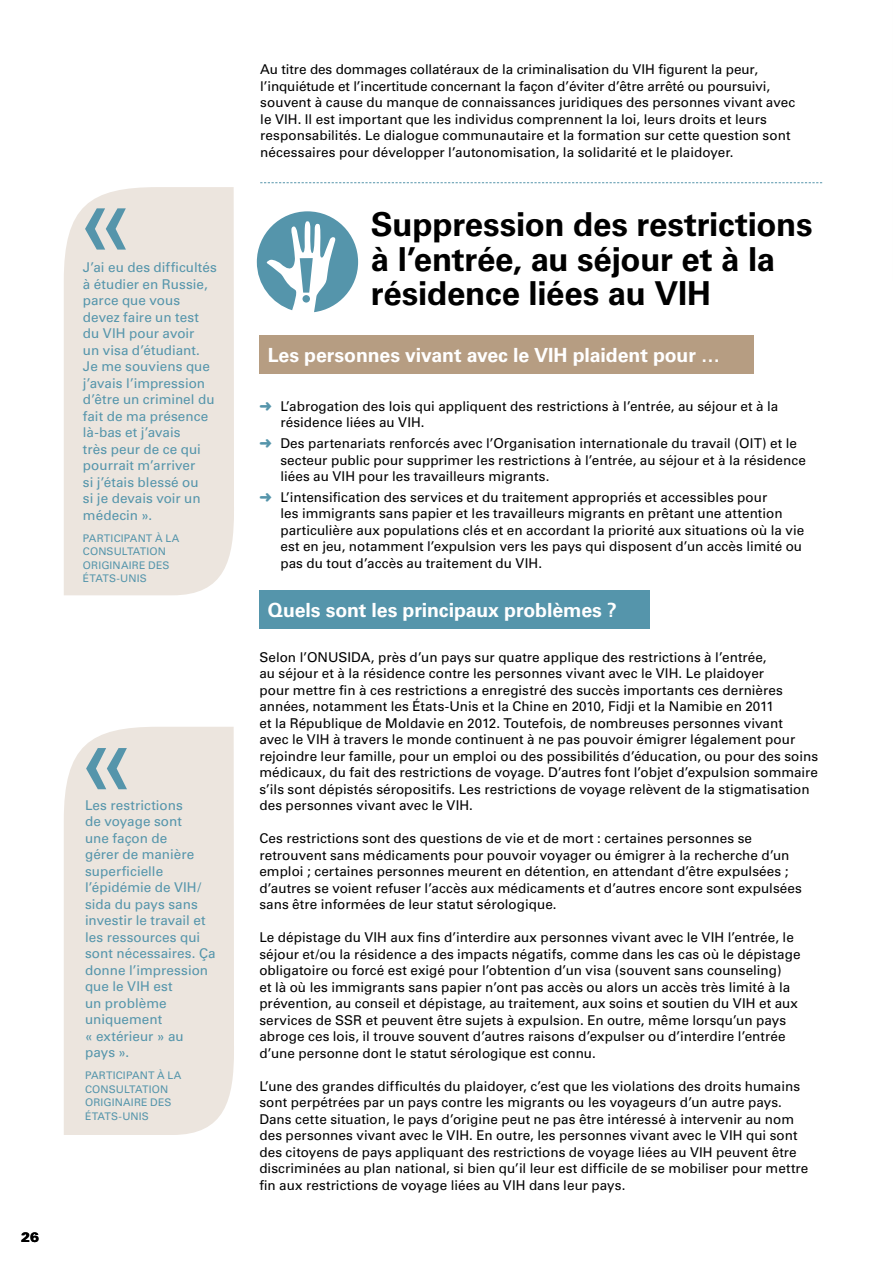
<style>
.page{position:relative;width:893px;height:1263px;background:#fff}
.page>*{position:absolute;margin:0;border:0;box-sizing:border-box;transform-origin:0 0}
.t1{font:700 33px/34.5px "Univers";letter-spacing:-.01em;color:#000}
.t2{font:700 19.5px "Univers";letter-spacing:-.005em;color:#fff}
.t3{font:13.5px/16.5px "Univers";color:#000}
.t4{font:13.5px/16.5px "Univers";color:#5595ab}
.t5{font:900 13.5px "Univers";color:#000}
.t6{font:10.5px/13.5px "Univers";letter-spacing:.005em;color:#5595ab}
.s1{color:#5595ab}
</style>
<div class="page">
<hr style="left:892px;top:34px;width:1px;height:1229px;background:#ebb46f">
<svg style="left:257px;top:211px;width:101px;height:101px"></svg>
<div style="left:302px;top:295px;width:8px;height:8px;background:#5595ab;border-radius:50%"></div>
<div style="left:259px;top:335px;width:495px;height:39px;background:#b69d82"></div>
<div style="left:259px;top:591px;width:391px;height:38px;background:#5595ab"></div>
<svg style="left:892px;top:34px;width:1px;height:331px"></svg>
<div style="left:64px;top:187px;width:170px;height:408px;background:#ece5de"></div>
<div style="left:64px;top:727px;width:170px;height:408px;background:#ece5de"></div>
<svg style="left:260px;top:182px;width:562px;height:1px"></svg>
<svg style="left:85px;top:208px;width:41px;height:42px;background:#aac2c7"></svg>
<svg style="left:86px;top:748px;width:41px;height:41px;background:#a8c1c7"></svg>
<p class="t5" style="left:21px;top:1228px;width:20px">26</p>
<p class="t4" style="left:83px;top:259px;width:135px">J’ai eu des difficultés à étudier en Russie, parce que vous devez faire un test du VIH pour avoir<br>un visa d’étudiant.<br>Je me souviens que j’avais l’impression d’être un criminel du fait de ma présence là-bas et j’avais<br>très peur de ce qui pourrait m’arriver<br>si j’étais blessé ou<br>si je devais voir un médecin ».</p>
<p class="t6" style="left:83px;top:531px;width:14px">Participant</p>
<p class="t6" style="left:155px;top:531px;width:18px">à la</p>
<p class="t6" style="left:83px;top:545px;width:8px">consultation originaire</p>
<p class="t6" style="left:148px;top:558px;width:8px">des</p>
<p class="t6" style="left:83px;top:572px;width:15px">États</p>
<p class="t6" style="left:116px;top:572px;width:19px">-Unis</p>
<p class="t4" style="left:85px;top:797px;width:132px">Les restrictions<br>de voyage sont<br>une façon de<br>gérer de manière superficielle l’épidémie de VIH/ sida du pays sans investir le travail et les ressources qui sont nécessaires. Ça donne l’impression que le VIH est<br>un problème uniquement<br>« extérieur » au pays ».</p>
<p class="t6" style="left:85px;top:1069px;width:14px">Participant</p>
<p class="t6" style="left:157px;top:1069px;width:18px">à la</p>
<p class="t6" style="left:85px;top:1082px;width:8px">consultation originaire</p>
<p class="t6" style="left:150px;top:1096px;width:8px">des</p>
<p class="t6" style="left:85px;top:1109px;width:15px">États</p>
<p class="t6" style="left:119px;top:1109px;width:19px">-Unis</p>
<p class="t3" style="left:260px;top:61px;width:536px">Au titre des dommages collatéraux de la criminalisation du VIH figurent la peur, l’inquiétude et l’incertitude concernant la façon d’éviter d’être arrêté ou poursuivi, souvent à cause du manque de connaissances juridiques des personnes vivant avec le VIH. Il est important que les individus comprennent la loi, leurs droits et leurs responsabilités. Le dialogue communautaire et la formation sur cette question sont nécessaires pour développer l’autonomisation, la solidarité et le plaidoyer.</p>
<h1 class="t1" style="left:371px;top:207px;width:443px">Suppression des restrictions à l’entrée, au séjour et à la résidence liées au VIH</h1>
<h2 class="t2" style="left:268px;top:343px;width:454px">Les personnes vivant avec le VIH plaident pour …</h2>
<p class="t3" style="left:280px;top:398px;width:499px;text-indent:-21px"><span class="s1">➜</span> L’abrogation des lois qui appliquent des restrictions à l’entrée, au séjour et à la résidence liées au VIH.</p>
<p class="t3" style="left:280px;top:435px;width:527px;text-indent:-21px"><span class="s1">➜</span> Des partenariats renforcés avec l’Organisation internationale du travail (OIT) et le secteur public pour supprimer les restrictions à l’entrée, au séjour et à la résidence liées au VIH pour les travailleurs migrants.</p>
<p class="t3" style="left:280px;top:489px;width:525px;text-indent:-21px"><span class="s1">➜</span> L’intensification des services et du traitement appropriés et accessibles pour<br>les immigrants sans papier et les travailleurs migrants en prêtant une attention particulière aux populations clés et en accordant la priorité aux situations où la vie est en jeu, notamment l’expulsion vers les pays qui disposent d’un accès limité ou pas du tout d’accès au traitement du VIH.</p>
<h2 class="t2" style="left:268px;top:599px;width:350px">Quels sont les principaux problèmes ?</h2>
<p class="t3" style="left:259px;top:649px;width:560px">Selon l’ONUSIDA, près d’un pays sur quatre applique des restrictions à l’entrée,<br>au séjour et à la résidence contre les personnes vivant avec le VIH. Le plaidoyer<br>pour mettre fin à ces restrictions a enregistré des succès importants ces dernières années, notamment les États-Unis et la Chine en 2010, Fidji et la Namibie en 2011<br>et la République de Moldavie en 2012. Toutefois, de nombreuses personnes vivant<br>avec le VIH à travers le monde continuent à ne pas pouvoir émigrer légalement pour rejoindre leur famille, pour un emploi ou des possibilités d’éducation, ou pour des soins médicaux, du fait des restrictions de voyage. D’autres font l’objet d’expulsion sommaire s’ils sont dépistés séropositifs. Les restrictions de voyage relèvent de la stigmatisation des personnes vivant avec le VIH.</p>
<p class="t3" style="left:259px;top:830px;width:544px">Ces restrictions sont des questions de vie et de mort : certaines personnes se retrouvent sans médicaments pour pouvoir voyager ou émigrer à la recherche d’un emploi ; certaines personnes meurent en détention, en attendant d’être expulsées ; d’autres se voient refuser l’accès aux médicaments et d’autres encore sont expulsées sans être informées de leur statut sérologique.</p>
<p class="t3" style="left:259px;top:929px;width:543px">Le dépistage du VIH aux fins d’interdire aux personnes vivant avec le VIH l’entrée, le séjour et/ou la résidence a des impacts négatifs, comme dans les cas où le dépistage obligatoire ou forcé est exigé pour l’obtention d’un visa (souvent sans counseling)<br>et là où les immigrants sans papier n’ont pas accès ou alors un accès très limité à la prévention, au conseil et dépistage, au traitement, aux soins et soutien du VIH et aux services de SSR et peuvent être sujets à expulsion. En outre, même lorsqu’un pays abroge ces lois, il trouve souvent d’autres raisons d’expulser ou d’interdire l’entrée d’une personne dont le statut sérologique est connu.</p>
<p class="t3" style="left:259px;top:1078px;width:550px">L’une des grandes difficultés du plaidoyer, c’est que les violations des droits humains sont perpétrées par un pays contre les migrants ou les voyageurs d’un autre pays.<br>Dans cette situation, le pays d’origine peut ne pas être intéressé à intervenir au nom des personnes vivant avec le VIH. En outre, les personnes vivant avec le VIH qui sont des citoyens de pays appliquant des restrictions de voyage liées au VIH peuvent être discriminées au plan national, si bien qu’il leur est difficile de se mobiliser pour mettre fin aux restrictions de voyage liées au VIH dans leur pays.</p>
</div>
